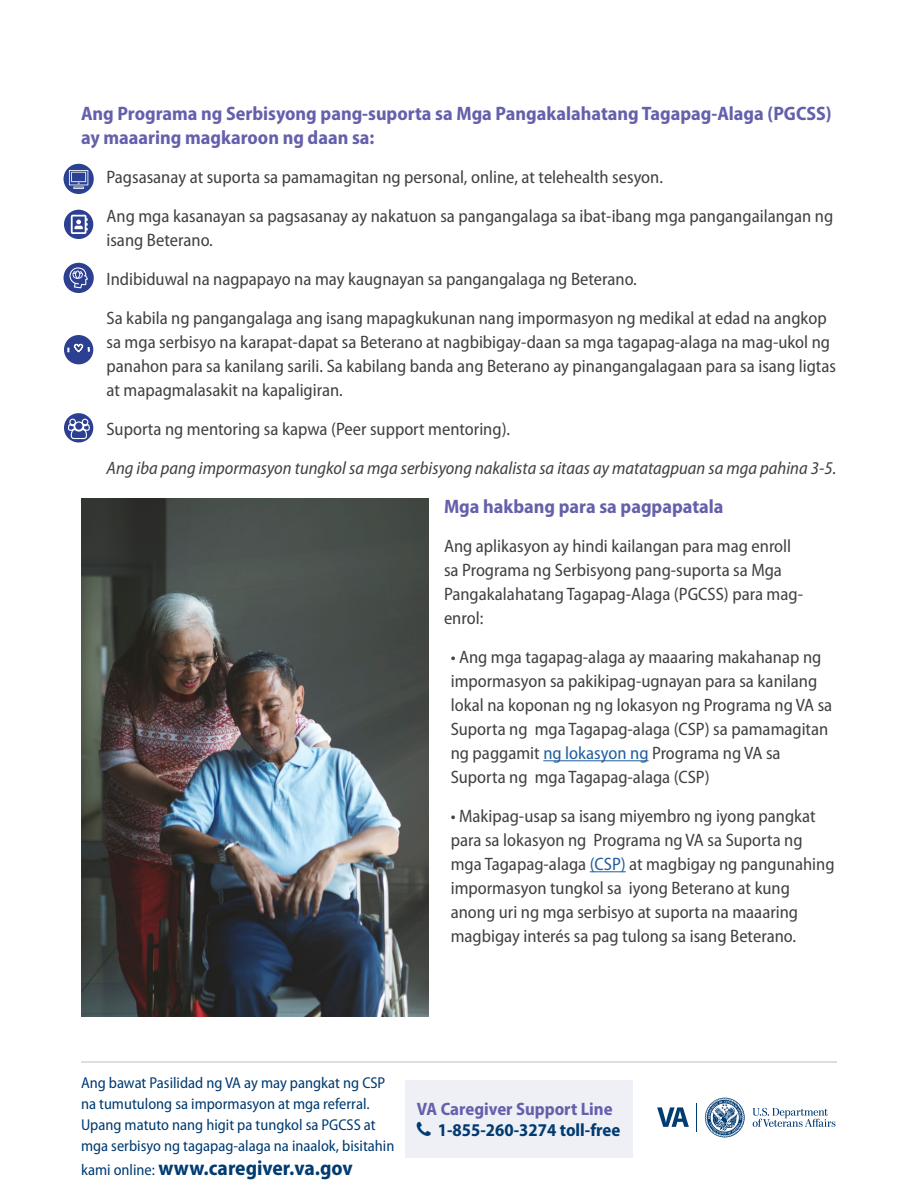
<style>
.page{position:relative;width:918px;height:1188px;background:#fff}
.page>*{position:absolute;margin:0;border:0;box-sizing:border-box;transform-origin:0 0}
.t1{font:700 semi-condensed 21px "Myriad Pro";color:#003b71}
.Questions{font:700 semi-condensed 19.5px/24px "Myriad Pro";color:#6460ab}
.Body{font:semi-condensed 18px/24px "Myriad Pro";color:#414042}
.Body-2{font:italic semi-condensed 18px "Myriad Pro";color:#414042}
.t2{font:700 semi-condensed 18px "Myriad Pro";color:#003b71}
.t3{font:700 semi-condensed 18px "Myriad Pro";color:#6460ab}
.t4{font:semi-condensed 15.75px/21px "Myriad Pro";color:#003b71}
.s1{color:#215e9e}
.s2{font-weight:400;font-size:15.75px}
</style>
<div class="page">
<hr style="left:81px;top:1062px;width:756px;height:1px;background:#bcbec0">
<hr style="left:543px;top:760px;width:106px;height:1px;background:#215e9e">
<hr style="left:590px;top:871px;width:36px;height:1px;background:#215e9e">
<img style="left:81px;top:498px;width:347px;height:519px">
<div style="left:64px;top:164px;width:30px;height:30px;background:#294292;border-radius:50%"></div>
<svg style="left:69px;top:170px;width:19px;height:19px"></svg>
<svg style="left:64px;top:210px;width:29px;height:29px"></svg>
<svg style="left:71px;top:215px;width:17px;height:19px"></svg>
<div style="left:64px;top:263px;width:30px;height:30px;background:#2c3f91;border-radius:50%"></div>
<svg style="left:69px;top:267px;width:19px;height:21px"></svg>
<div style="left:64px;top:335px;width:29px;height:29px;background:#2c3f91;border-radius:50%"></div>
<svg style="left:68px;top:344px;width:22px;height:9px"></svg>
<div style="left:64px;top:413px;width:29px;height:29px;background:#2c3f91;border-radius:50%"></div>
<svg style="left:67px;top:418px;width:23px;height:22px"></svg>
<svg style="left:752px;top:1108px;width:83px;height:19px"></svg>
<svg style="left:696px;top:1103px;width:1px;height:29px"></svg>
<svg style="left:657px;top:1107px;width:32px;height:20px"></svg>
<svg style="left:705px;top:1098px;width:40px;height:39px"></svg>
<div style="left:405px;top:1080px;width:228px;height:78px;background:#efeff6"></div>
<p class="Questions" style="left:81px;top:101px;width:752px">Ang Programa ng Serbisyong pang-suporta sa Mga Pangakalahatang Tagapag-Alaga (PGCSS) ay maaaring magkaroon ng daan sa:</p>
<p class="Body" style="left:106px;top:165px;width:558px">Pagsasanay at suporta sa pamamagitan ng personal, online, at telehealth sesyon.</p>
<p class="Body" style="left:106px;top:204px;width:728px">Ang mga kasanayan sa pagsasanay ay nakatuon sa pangangalaga sa ibat-ibang mga pangangailangan ng isang Beterano.</p>
<p class="Body" style="left:106px;top:267px;width:532px">Indibiduwal na nagpapayo na may kaugnayan sa pangangalaga ng Beterano.</p>
<p class="Body" style="left:106px;top:306px;width:731px">Sa kabila ng pangangalaga ang isang mapagkukunan nang impormasyon ng medikal at edad na angkop sa mga serbisyo na karapat-dapat sa Beterano at nagbibigay-daan sa mga tagapag-alaga na mag-ukol ng panahon para sa kanilang sarili. Sa kabilang banda ang Beterano ay pinangangalagaan para sa isang ligtas at mapagmalasakit na kapaligiran.</p>
<p class="Body" style="left:106px;top:417px;width:405px">Suporta ng mentoring sa kapwa (Peer support mentoring).</p>
<p class="Body-2" style="left:106px;top:457px;width:731px">Ang iba pang impormasyon tungkol sa mga serbisyong nakalista sa itaas ay matatagpuan sa mga pahina 3-5.</p>
<p class="Questions" style="left:444px;top:494px;width:281px">Mga hakbang para sa pagpapatala</p>
<p class="Body" style="left:444px;top:534px;width:361px">Ang aplikasyon ay hindi kailangan para mag enroll sa Programa ng Serbisyong pang-suporta sa Mga Pangakalahatang Tagapag-Alaga (PGCSS) para mag&shy;enrol:</p>
<p class="Body" style="left:451px;top:645px;width:383px">• Ang mga tagapag-alaga ay maaaring makahanap ng impormasyon sa pakikipag-ugnayan para sa kanilang lokal na koponan ng ng lokasyon ng Programa ng VA sa Suporta ng mga Tagapag-alaga (CSP) sa pamamagitan ng paggamit <span class="s1">ng lokasyon ng</span> Programa ng VA sa Suporta ng mga Tagapag-alaga (CSP)</p>
<p class="Body" style="left:451px;top:804px;width:385px">• Makipag-usap sa isang miyembro ng iyong pangkat para sa lokasyon ng Programa ng VA sa Suporta ng mga Tagapag-alaga <span class="s1">(CSP)</span> at magbigay ng pangunahing impormasyon tungkol sa iyong Beterano at kung anong uri ng mga serbisyo at suporta na maaaring magbigay interés sa pag tulong sa isang Beterano.</p>
<p class="t4" style="left:81px;top:1072px;width:315px">Ang bawat Pasilidad ng VA ay may pangkat ng CSP na tumutulong sa impormasyon at mga referral.<br>Upang matuto nang higit pa tungkol sa PGCSS at mga serbisyo ng tagapag-alaga na inaalok, bisitahin</p>
<p class="t1" style="left:81px;top:1154px;width:273px"><span class="s2">kami online:</span> www.caregiver.va.gov</p>
<p class="t3" style="left:417px;top:1098px;width:197px">VA Caregiver Support Line</p>
<p class="t2" style="left:438px;top:1119px;width:184px">1-855-260-3274 toll-free</p>
</div>
